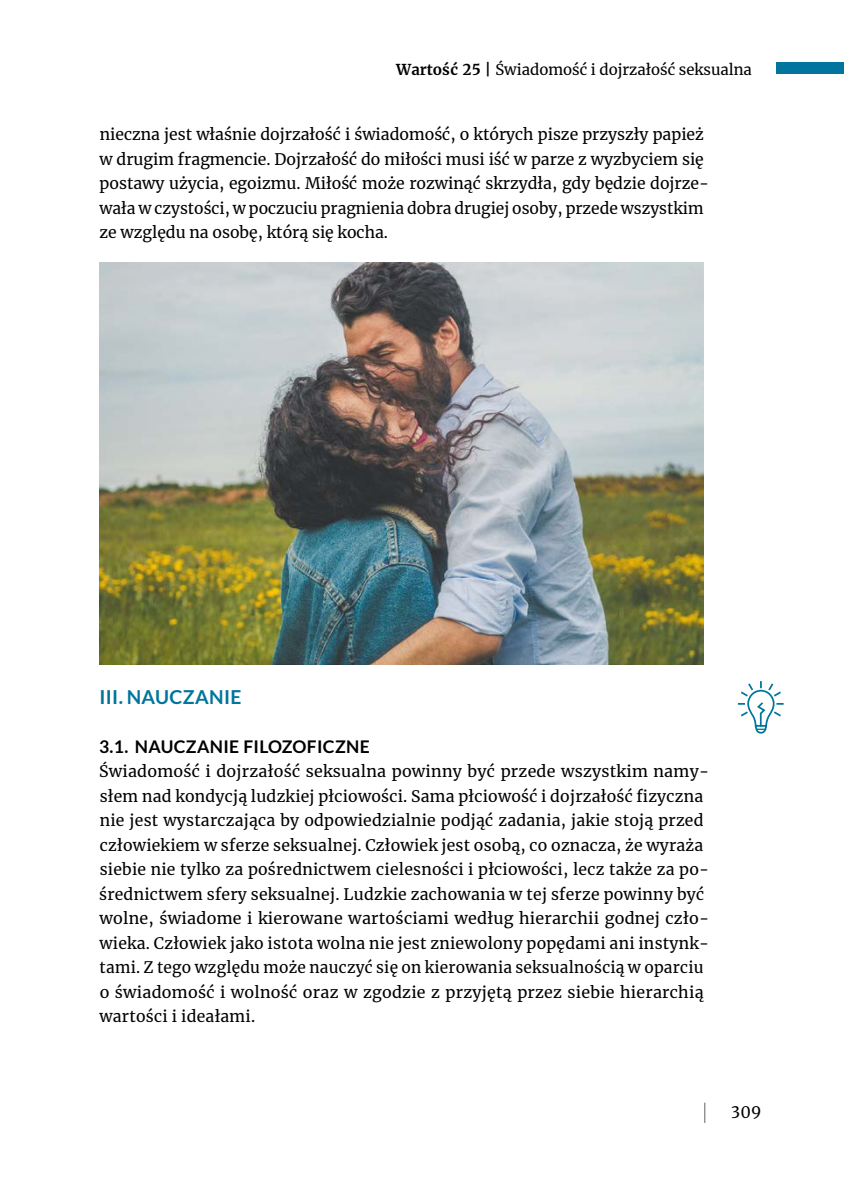
<style>
.page{position:relative;width:844px;height:1191px;background:#fff}
.page>*{position:absolute;margin:0;border:0;box-sizing:border-box;transform-origin:0 0}
.t1{font:700 19.25px "Lato";letter-spacing:.02em;color:#00759d}
.t2{font:700 17.5px "Lato";letter-spacing:.02em;color:#000}
.t3{font:15.75px/24.5px "Merriweather";letter-spacing:.015em;color:#000}
.t4{font:14.88px "Merriweather";color:#000}
.s1{font-weight:700}
</style>
<div class="page">
<img style="left:99px;top:263px;width:604px;height:401px">
<div style="left:776px;top:62px;width:67px;height:12px;background:#00759d"></div>
<svg style="left:704px;top:1102px;width:1px;height:21px"></svg>
<svg style="left:737px;top:681px;width:47px;height:53px"></svg>
<p class="t4" style="left:396px;top:59px;width:357px"><span class="s1">Wartość 25 |</span> Świadomość i dojrzałość seksualna</p>
<p class="t3" style="left:99px;top:122px;width:611px">nieczna jest właśnie dojrzałość i świadomość, o których pisze przyszły papież w drugim fragmencie. Dojrzałość do miłości musi iść w parze z wyzbyciem się postawy użycia, egoizmu. Miłość może rozwinąć skrzydła, gdy będzie dojrze&shy;wała w czystości, w poczuciu pragnienia dobra drugiej osoby, przede wszystkim ze względu na osobę, którą się kocha.</p>
<p class="t1" style="left:99px;top:685px;width:144px">III. NAUCZANIE</p>
<p class="t2" style="left:99px;top:736px;width:272px">3.1. NAUCZANIE FILOZOFICZNE</p>
<p class="t3" style="left:99px;top:759px;width:611px">Świadomość i dojrzałość seksualna powinny być przede wszystkim namy&shy;słem nad kondycją ludzkiej płciowości. Sama płciowość i dojrzałość fizyczna nie jest wystarczająca by odpowiedzialnie podjąć zadania, jakie stoją przed człowiekiem w sferze seksualnej. Człowiek jest osobą, co oznacza, że wyraża siebie nie tylko za pośrednictwem cielesności i płciowości, lecz także za po&shy;średnictwem sfery seksualnej. Ludzkie zachowania w tej sferze powinny być wolne, świadome i kierowane wartościami według hierarchii godnej czło&shy;wieka. Człowiek jako istota wolna nie jest zniewolony popędami ani instynk&shy;tami. Z tego względu może nauczyć się on kierowania seksualnością w oparciu o świadomość i wolność oraz w zgodzie z przyjętą przez siebie hierarchią wartości i ideałami.</p>
<p class="t3" style="left:730px;top:1100px;width:32px">309</p>
</div>
